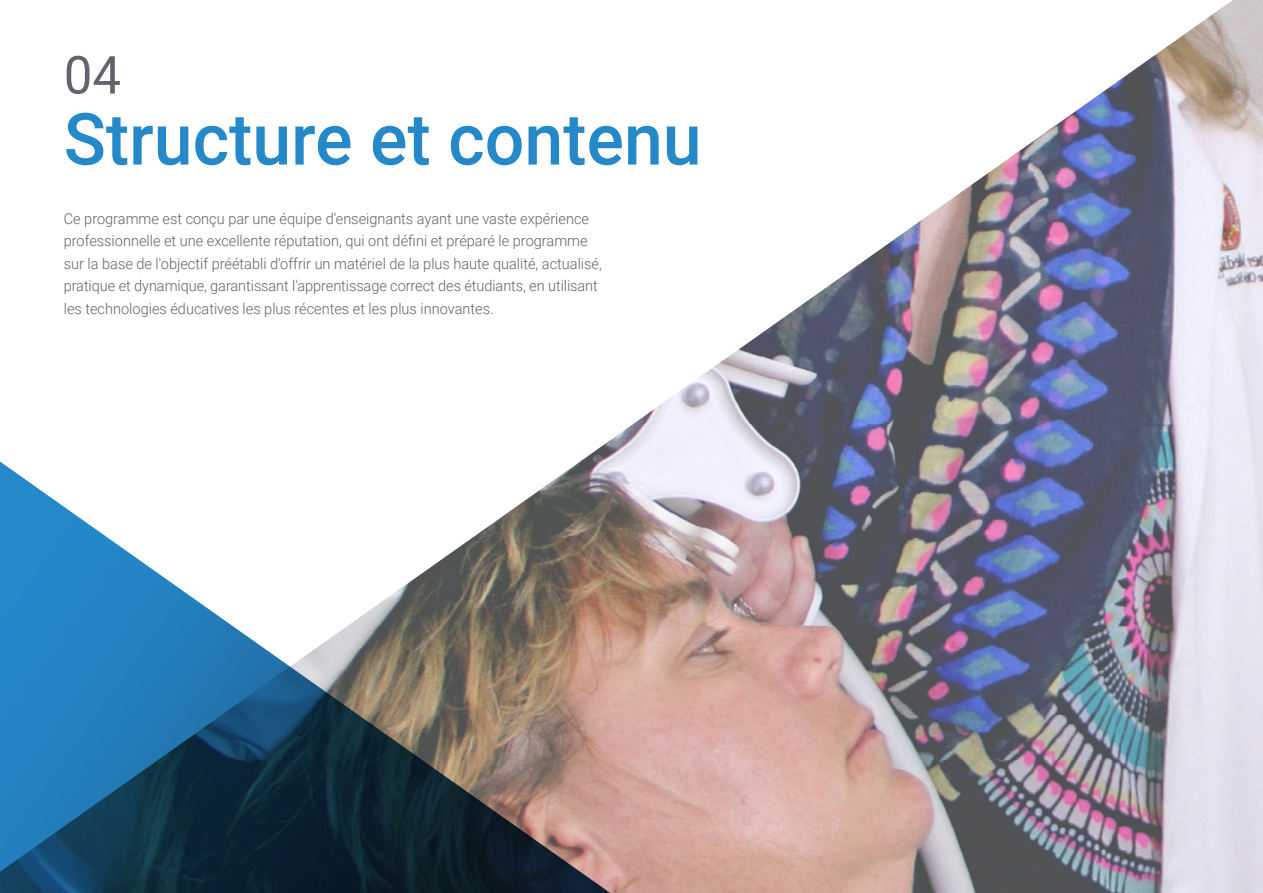
<style>
.page{position:relative;width:1263px;height:893px;background:#fff}
.page>*{position:absolute;margin:0;border:0;box-sizing:border-box;transform-origin:0 0}
.t1{font:500 72px "Roboto";color:#2488c9}
.t2{font:52.5px "Roboto";color:#61646a}
.t3{font:300 15px/22.5px "Roboto";color:#61646a}
</style>
<div class="page">
<img style="left:602px;top:0;width:661px;height:893px">
<svg style="left:0;top:446px;width:640px;height:447px"></svg>
<h2 class="t2" style="left:64px;top:38px;width:59px">04</h2>
<h1 class="t1" style="left:64px;top:89px;width:639px">Structure et contenu</h1>
<p class="t3" style="left:64px;top:207px;width:540px">Ce programme est conçu par une équipe d'enseignants ayant une vaste expérience professionnelle et une excellente réputation, qui ont défini et préparé le programme sur la base de l'objectif préétabli d'offrir un matériel de la plus haute qualité, actualisé, pratique et dynamique, garantissant l'apprentissage correct des étudiants, en utilisant les technologies éducatives les plus récentes et les plus innovantes.</p>
</div>
